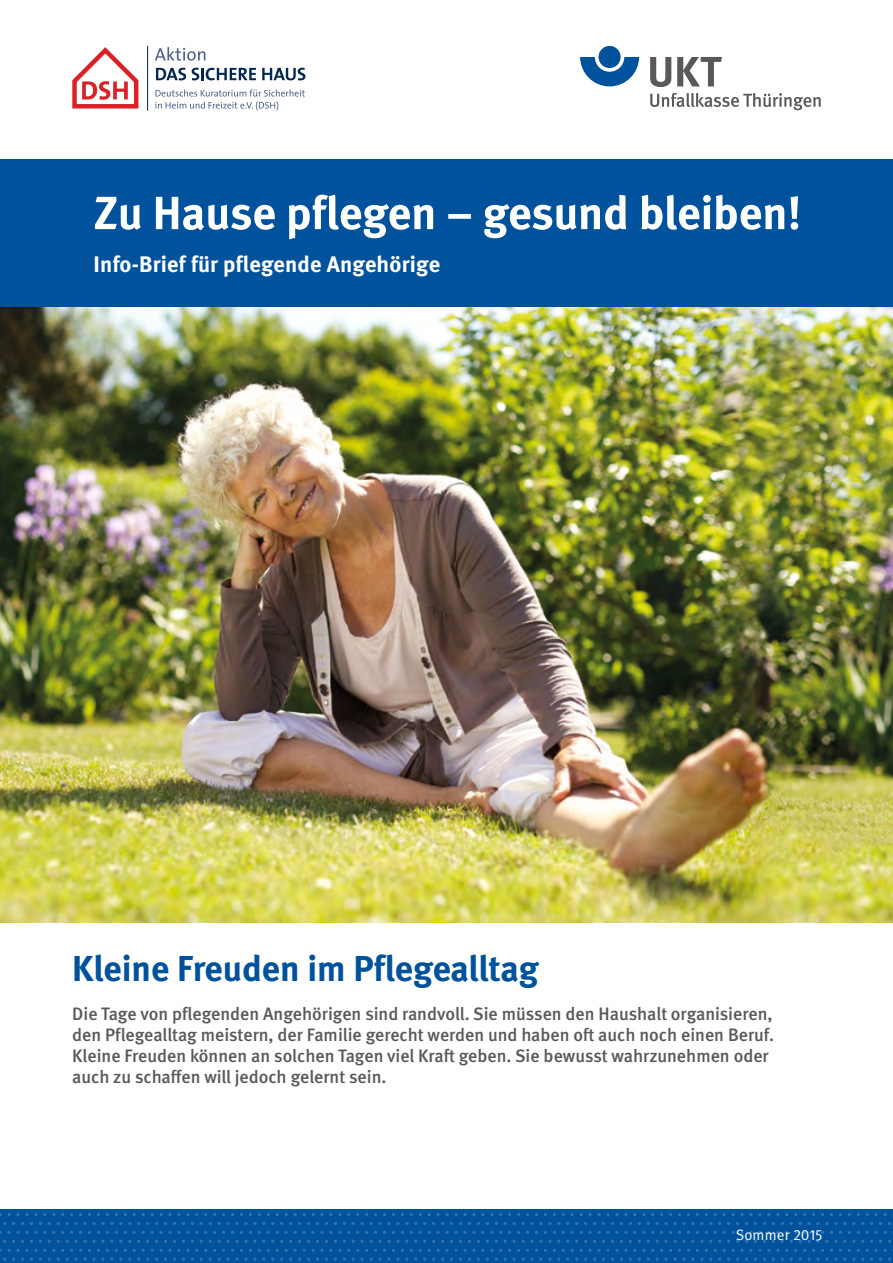
<style>
.page{position:relative;width:893px;height:1263px;background:#fff}
.page>*{position:absolute;margin:0;border:0;box-sizing:border-box;transform-origin:0 0}
.t1{font:700 36px "DGUV Meta";color:#00529c}
.t2{font:700 22.5px "DGUV Meta";letter-spacing:.01em;color:#fff}
.t3{font:500 18px/21px "DGUV Meta";color:#58595b}
.t4{font:15px "DGUV Meta";letter-spacing:.01em;color:#fff}
</style>
<div class="page">
<img style="left:0;top:307px;width:893px;height:616px">
<div style="left:0;top:159px;width:893px;height:148px;background:#00529c"></div>
<svg style="left:95px;top:195px;width:703px;height:44px"></svg>
<div style="left:0;top:1210px;width:893px;height:53px;background:#00529c"></div>
<svg style="left:656px;top:1222px;width:38px;height:3px"></svg>
<svg style="left:513px;top:1222px;width:38px;height:3px"></svg>
<svg style="left:361px;top:1222px;width:47px;height:3px"></svg>
<svg style="left:218px;top:1222px;width:38px;height:3px"></svg>
<svg style="left:75px;top:1222px;width:38px;height:3px"></svg>
<svg style="left:656px;top:1240px;width:38px;height:3px"></svg>
<svg style="left:513px;top:1240px;width:38px;height:3px"></svg>
<svg style="left:361px;top:1240px;width:47px;height:3px"></svg>
<svg style="left:218px;top:1240px;width:38px;height:3px"></svg>
<svg style="left:75px;top:1240px;width:38px;height:3px"></svg>
<svg style="left:723px;top:1213px;width:38px;height:3px"></svg>
<svg style="left:580px;top:1213px;width:38px;height:3px"></svg>
<svg style="left:437px;top:1213px;width:38px;height:3px"></svg>
<svg style="left:294px;top:1213px;width:38px;height:3px"></svg>
<svg style="left:151px;top:1213px;width:38px;height:3px"></svg>
<svg style="left:8px;top:1213px;width:38px;height:3px"></svg>
<svg style="left:723px;top:1231px;width:38px;height:3px"></svg>
<svg style="left:580px;top:1231px;width:38px;height:3px"></svg>
<svg style="left:437px;top:1231px;width:38px;height:3px"></svg>
<svg style="left:294px;top:1231px;width:38px;height:3px"></svg>
<svg style="left:151px;top:1231px;width:38px;height:3px"></svg>
<svg style="left:8px;top:1231px;width:38px;height:3px"></svg>
<svg style="left:517px;top:1249px;width:177px;height:12px"></svg>
<svg style="left:343px;top:1249px;width:173px;height:12px"></svg>
<svg style="left:164px;top:1249px;width:177px;height:12px"></svg>
<svg style="left:0;top:1249px;width:163px;height:12px"></svg>
<svg style="left:799px;top:1222px;width:38px;height:3px"></svg>
<svg style="left:799px;top:1240px;width:38px;height:3px"></svg>
<svg style="left:875px;top:1213px;width:18px;height:3px"></svg>
<svg style="left:875px;top:1231px;width:18px;height:3px"></svg>
<svg style="left:866px;top:1249px;width:27px;height:12px"></svg>
<svg style="left:696px;top:1249px;width:168px;height:12px"></svg>
<svg style="left:155px;top:89px;width:150px;height:21px"></svg>
<svg style="left:156px;top:68px;width:30px;height:12px"></svg>
<svg style="left:192px;top:68px;width:64px;height:12px"></svg>
<svg style="left:262px;top:68px;width:43px;height:12px"></svg>
<svg style="left:155px;top:47px;width:50px;height:14px"></svg>
<hr style="left:147px;top:46px;width:1px;height:65px;background:#002652">
<svg style="left:72px;top:47px;width:67px;height:62px"></svg>
<svg style="left:580px;top:57px;width:59px;height:29px"></svg>
<div style="left:598px;top:46px;width:23px;height:22px;background:#00529c;border-radius:50%"></div>
<svg style="left:650px;top:57px;width:21px;height:30px"></svg>
<svg style="left:677px;top:57px;width:45px;height:29px"></svg>
<svg style="left:650px;top:93px;width:171px;height:17px"></svg>
<p class="t2" style="left:94px;top:251px;width:348px">Info-Brief für pflegende Angehörige</p>
<h1 class="t1" style="left:72px;top:947px;width:468px">Kleine Freuden im Pflegealltag</h1>
<p class="t3" style="left:72px;top:1004px;width:703px">Die Tage von pflegenden Angehörigen sind randvoll. Sie müssen den Haushalt organisieren, den Pflegealltag meistern, der Familie gerecht werden und haben oft auch noch einen Beruf.<br>Kleine Freuden können an solchen Tagen viel Kraft geben. Sie bewusst wahrzunehmen oder auch zu schaffen will jedoch gelernt sein.</p>
<p class="t4" style="left:736px;top:1226px;width:89px">Sommer 2015</p>
</div>
